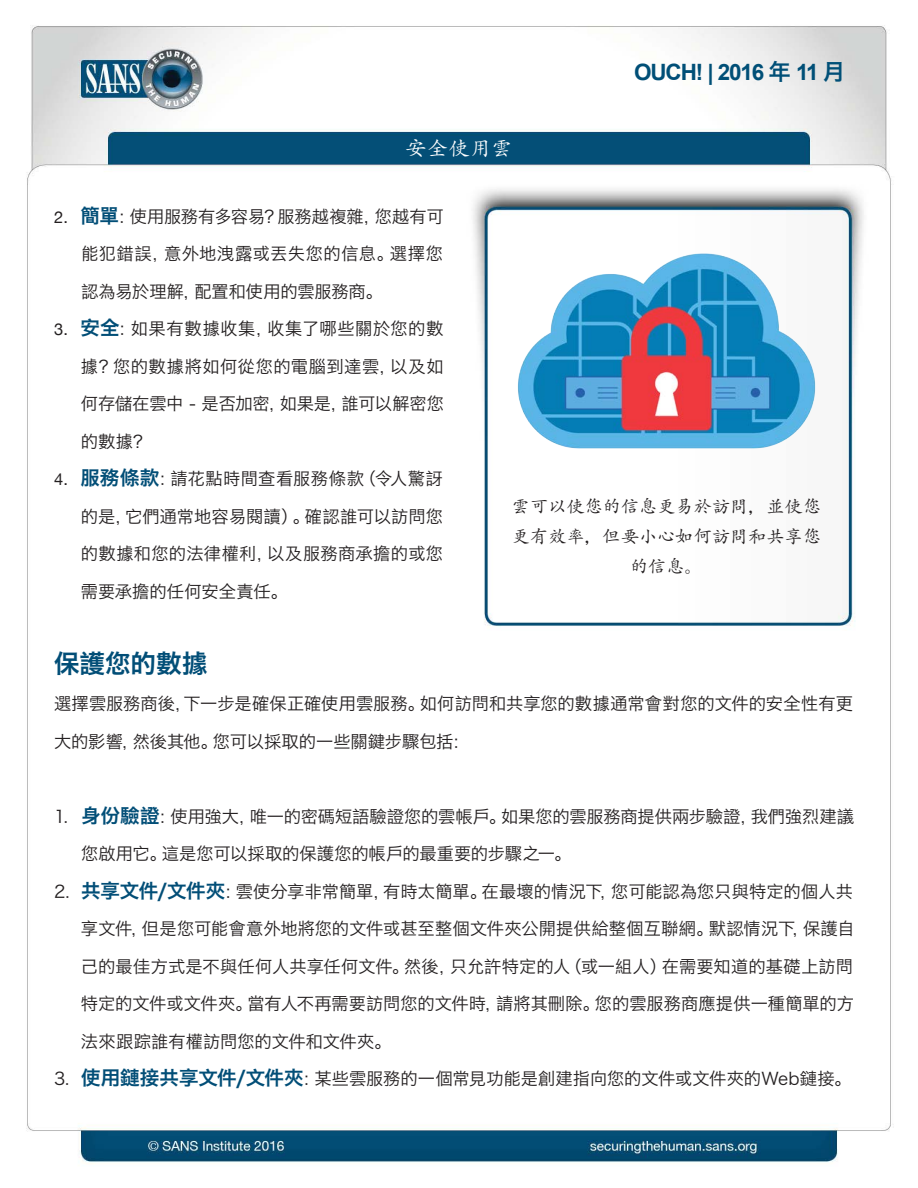
<style>
.page{position:relative;width:918px;height:1188px;background:#fff}
.page>*{position:absolute;margin:0;border:0;box-sizing:border-box;transform-origin:0 0}
.MainText{font:25.5px "Hiragino Sans GB W6";color:#024e77}
.t1{font:700 22.5px "Arial";letter-spacing:-.05em;color:#004f77}
.t2{font:21px "Adobe Kaiti Std";letter-spacing:.025em;color:#fff}
.t3{font:19.5px "Hiragino Sans GB W6";color:#024e77}
.t4{font:18px/30px "Adobe Kaiti Std";letter-spacing:.01em;color:#231f20;text-align:center}
.MainText-2{font:17.25px/37.5px "Hiragino Sans GB W3";letter-spacing:.005em;color:#231f20}
.MainText-3{font:17.25px "Hiragino Sans GB W3";letter-spacing:.03em;color:#231f20}
.MainText-4{font:17.25px "Hiragino Sans GB W3";letter-spacing:-.015em;color:#231f20}
.MainText-5{font:17.25px "Hiragino Sans GB W3";letter-spacing:.025em;color:#231f20}
.MainText-6{font:17.25px "Hiragino Sans GB W3";letter-spacing:.045em;color:#231f20}
.t5{font:16.5px "Helvetica Neue";color:#231f20}
.s1{font-family:"Hiragino Sans GB W6";font-weight:400}
</style>
<div class="page">
<img style="left:26px;top:25px;width:865px;height:1139px">
<img style="left:510px;top:236px;width:312px;height:233px">
<h2 class="t1" style="left:634px;top:58px;width:213px">OUCH! | 2016 <span class="s1">年</span> 11 <span class="s1">月</span></h2>
<p class="t2" style="left:405px;top:136px;width:109px">安全使用雲</p>
<p class="t5" style="left:54px;top:205px;width:16px">2.</p>
<p class="t3" style="left:81px;top:202px;width:40px">簡單</p>
<p class="MainText-4" style="left:130px;top:205px;width:153px">使用服務有多容易？</p>
<p class="MainText-2" style="left:278px;top:197px;width:105px">服務越複雜，</p>
<p class="MainText-2" style="left:118px;top:197px;width:19px">：</p>
<p class="MainText-2" style="left:375px;top:197px;width:71px">您越有可</p>
<p class="MainText-2" style="left:81px;top:235px;width:90px">能犯錯誤，</p>
<p class="MainText-3" style="left:164px;top:243px;width:231px">意外地洩露或丟失您的信息。</p>
<p class="MainText-2" style="left:390px;top:235px;width:55px">選擇您</p>
<p class="MainText-2" style="left:81px;top:272px;width:121px">認為易於理解，</p>
<p class="MainText-2" style="left:194px;top:272px;width:190px">配置和使用的雲服務商。</p>
<p class="t5" style="left:54px;top:317px;width:16px">3.</p>
<p class="t3" style="left:81px;top:315px;width:41px">安全</p>
<p class="MainText-2" style="left:119px;top:310px;width:19px">：</p>
<p class="MainText-6" style="left:131px;top:318px;width:144px">如果有數據收集，</p>
<p class="MainText-5" style="left:267px;top:318px;width:178px">收集了哪些關於您的數</p>
<p class="MainText-3" style="left:113px;top:355px;width:285px">您的數據將如何從您的電腦到達雲，</p>
<p class="MainText-2" style="left:81px;top:347px;width:36px">據？</p>
<p class="MainText-2" style="left:390px;top:347px;width:55px">以及如</p>
<p class="MainText-2" style="left:81px;top:385px;width:206px">何存儲在雲中 - 是否加密，的數據?</p>
<p class="MainText-2" style="left:280px;top:385px;width:70px">如果是，</p>
<p class="MainText-2" style="left:342px;top:385px;width:104px">誰可以解密您</p>
<p class="t5" style="left:54px;top:467px;width:16px">4.</p>
<p class="t3" style="left:81px;top:465px;width:80px">服務條款</p>
<p class="MainText-2" style="left:359px;top:460px;width:85px">（令人驚訝</p>
<p class="MainText-2" style="left:170px;top:460px;width:195px">請花點時間查看服務條款</p>
<p class="MainText-2" style="left:159px;top:460px;width:19px">：</p>
<p class="MainText-2" style="left:125px;top:497px;width:186px">它們通常地容易閱讀）。</p>
<p class="MainText-2" style="left:305px;top:497px;width:140px">確認誰可以訪問您</p>
<p class="MainText-2" style="left:81px;top:497px;width:53px">的是，</p>
<p class="MainText-2" style="left:267px;top:535px;width:177px">以及服務商承擔的或您</p>
<p class="MainText-2" style="left:81px;top:535px;width:208px">的數據和您的法律權利，需要承擔的任何安全責任。</p>
<p class="t4" style="left:512px;top:491px;width:310px">雲可以使您的信息更易於訪問，並使您更有效率，但要小心如何訪問和共享您的信息。</p>
<p class="MainText" style="left:54px;top:646px;width:155px">保護您的數據</p>
<p class="MainText-2" style="left:420px;top:685px;width:435px">如何訪問和共享您的數據通常會對您的文件的安全性有更</p>
<p class="MainText-2" style="left:54px;top:685px;width:140px">選擇雲服務商後，</p>
<p class="MainText-2" style="left:183px;top:685px;width:243px">下一步是確保正確使用雲服務。</p>
<p class="MainText-2" style="left:54px;top:722px;width:87px">大的影響，</p>
<p class="MainText-2" style="left:213px;top:722px;width:258px">您可以採取的一些關鍵步驟包括：</p>
<p class="MainText-2" style="left:133px;top:722px;width:87px">然後其他。</p>
<p class="MainText-2" style="left:54px;top:797px;width:15px">1.</p>
<p class="t3" style="left:81px;top:802px;width:80px">身份驗證</p>
<p class="MainText-2" style="left:170px;top:797px;width:87px">使用強大，</p>
<p class="MainText-2" style="left:159px;top:797px;width:19px">：</p>
<p class="MainText-2" style="left:751px;top:797px;width:105px">我們強烈建議</p>
<p class="MainText-4" style="left:501px;top:805px;width:258px">如果您的雲服務商提供兩步驗證，</p>
<p class="MainText-2" style="left:250px;top:797px;width:258px">唯一的密碼短語驗證您的雲帳戶。</p>
<p class="MainText-2" style="left:162px;top:835px;width:411px">這是您可以採取的保護您的帳戶的最重要的步驟之一。</p>
<p class="MainText-2" style="left:81px;top:835px;width:87px">您啟用它。</p>
<p class="MainText-2" style="left:54px;top:872px;width:17px">2.</p>
<p class="t3" style="left:81px;top:877px;width:146px">共享文件/文件夾</p>
<p class="MainText-2" style="left:236px;top:872px;width:156px">雲使分享非常簡單，</p>
<p class="MainText-2" style="left:383px;top:872px;width:105px">有時太簡單。</p>
<p class="MainText-2" style="left:482px;top:872px;width:123px">在最壞的情況下</p>
<p class="MainText-2" style="left:224px;top:872px;width:19px">：</p>
<p class="MainText-2" style="left:600px;top:872px;width:19px">，</p>
<p class="MainText-2" style="left:611px;top:872px;width:243px">您可能認為您只與特定的個人共</p>
<p class="MainText-2" style="left:142px;top:910px;width:573px">但是您可能會意外地將您的文件或甚至整個文件夾公開提供給整個互聯網。</p>
<p class="MainText-2" style="left:81px;top:910px;width:69px">享文件，</p>
<p class="MainText-2" style="left:803px;top:910px;width:53px">保護自</p>
<p class="MainText-2" style="left:709px;top:910px;width:88px">默認情況下</p>
<p class="MainText-2" style="left:792px;top:910px;width:19px">，</p>
<p class="MainText-2" style="left:81px;top:947px;width:330px">己的最佳方式是不與任何人共享任何文件。</p>
<p class="MainText-2" style="left:404px;top:947px;width:53px">然後，</p>
<p class="MainText-2" style="left:662px;top:947px;width:193px">在需要知道的基礎上訪問</p>
<p class="MainText-2" style="left:450px;top:947px;width:122px">只允許特定的人</p>
<p class="MainText-2" style="left:564px;top:947px;width:104px">（或一組人）</p>
<p class="MainText-2" style="left:54px;top:1060px;width:17px">3.</p>
<p class="MainText-2" style="left:595px;top:985px;width:261px">您的雲服務商應提供一種簡單的方</p>
<p class="MainText-2" style="left:247px;top:985px;width:256px">當有人不再需要訪問您的文件時，</p>
<p class="MainText-2" style="left:496px;top:985px;width:105px">請將其刪除。</p>
<p class="MainText-2" style="left:81px;top:985px;width:312px">特定的文件或文件夾。<br>法來跟踪誰有權訪問您的文件和文件夾。</p>
<p class="MainText-2" style="left:314px;top:1060px;width:539px">某些雲服務的一個常見功能是創建指向您的文件或文件夾的Web鏈接。</p>
<p class="t3" style="left:81px;top:1065px;width:224px">使用鏈接共享文件/文件夾</p>
<p class="MainText-2" style="left:303px;top:1060px;width:19px">：</p>
</div>
